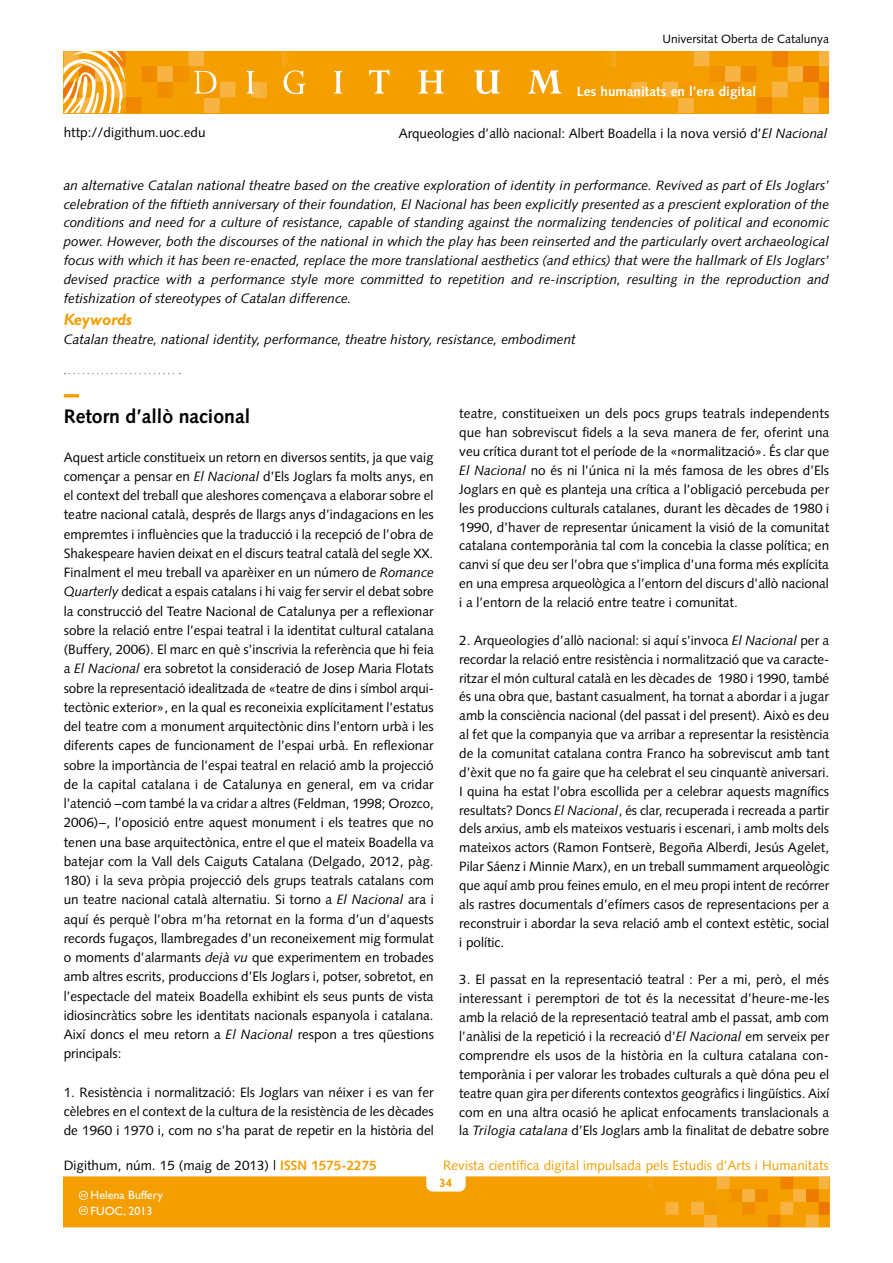
<style>
.page{position:relative;width:893px;height:1263px;background:#fff}
.page>*{position:absolute;margin:0;border:0;box-sizing:border-box;transform-origin:0 0}
.t1{font:700 19.5px "Syntax LT";color:#000}
.t2{font:italic 700 16.5px "Gill Sans";color:#f49e00}
.t3{font:13.5px/18.9px "Syntax LT";color:#000;text-align:justify}
.t4{font:italic 13.5px/18.8px "Syntax LT";color:#000;text-align:justify}
.t5{font:13.5px "Syntax LT";color:#f49e00}
.t6{font:700 13.5px "Syntax LT";color:#fff}
.t7{font:12px "Syntax LT";color:#000}
.t8{font:12px/15.8px "Gill Sans";color:#fff}
.t9{font:700 12px "Gill Sans";color:#f49e00}
.s1{font-style:italic}
.s2{font-weight:700;color:#f49e00}
</style>
<div class="page">
<div style="left:64px;top:51px;width:765px;height:62px;background:#f49e00"></div>
<hr style="left:267px;top:51px;width:1px;height:62px;background:#f7af35">
<hr style="left:630px;top:51px;width:1px;height:62px;background:#f7af35">
<hr style="left:616px;top:51px;width:2px;height:62px;background:#f6a81e">
<svg style="left:610px;top:51px;width:6px;height:15px"></svg>
<svg style="left:631px;top:51px;width:198px;height:62px"></svg>
<svg style="left:64px;top:51px;width:203px;height:62px"></svg>
<svg style="left:282px;top:51px;width:24px;height:43px"></svg>
<svg style="left:334px;top:71px;width:9px;height:23px"></svg>
<svg style="left:369px;top:70px;width:21px;height:24px"></svg>
<svg style="left:418px;top:70px;width:26px;height:24px"></svg>
<svg style="left:474px;top:70px;width:26px;height:24px"></svg>
<svg style="left:527px;top:70px;width:35px;height:24px"></svg>
<hr style="left:829px;top:1177px;width:1px;height:50px;background:#ec7405">
<svg style="left:64px;top:1177px;width:765px;height:50px;background:#f49f06"></svg>
<hr style="left:64px;top:394px;width:15px;height:3px;background:#f49e00">
<svg style="left:65px;top:373px;width:115px;height:1px"></svg>
<p class="t7" style="left:662px;top:32px;width:168px">Universitat Oberta de Catalunya</p>
<p class="t6" style="left:577px;top:84px;width:181px">Les humanitats en l’era digital</p>
<p class="t3" style="left:64px;top:122px;width:143px">http://digithum.uoc.edu</p>
<p class="t3" style="left:399px;top:124px;width:430px">Arqueologies d’allò nacional: Albert Boadella i la nova versió d’<span class="s1">El Nacional</span></p>
<p class="t4" style="left:64px;top:176px;width:767px">an alternative Catalan national theatre based on the creative exploration of identity in performance. Revived as part of Els Joglars’ celebration of the fiftieth anniversary of their foundation, El Nacional has been explicitly presented as a prescient exploration of the conditions and need for a culture of resistance, capable of standing against the normalizing tendencies of political and economic power. However, both the discourses of the national in which the play has been reinserted and the particularly overt archaeological focus with which it has been re-enacted, replace the more translational aesthetics (and ethics) that were the hallmark of Els Joglars’ devised practice with a performance style more committed to repetition and re-inscription, resulting in the reproduction and fetishization of stereotypes of Catalan difference.</p>
<p class="t2" style="left:64px;top:310px;width:70px">Keywords</p>
<p class="t4" style="left:64px;top:330px;width:513px">Catalan theatre, national identity, performance, theatre history, resistance, embodiment</p>
<p class="t1" style="left:64px;top:405px;width:188px">Retorn d’allò nacional</p>
<p class="t3" style="left:64px;top:447px;width:372px">Aquest article constitueix un retorn en diversos sentits, ja que vaig començar a pensar en <span class="s1">El Nacional</span> d’Els Joglars fa molts anys, en el context del treball que aleshores començava a elaborar sobre el teatre nacional català, després de llargs anys d’indagacions en les empremtes i influències que la traducció i la recepció de l’obra de Shakespeare havien deixat en el discurs teatral català del segle XX.<br>Finalment el meu treball va aparèixer en un número de <span class="s1">Romance Quarterly</span> dedicat a espais catalans i hi vaig fer servir el debat sobre la construcció del Teatre Nacional de Catalunya per a reflexionar sobre la relació entre l’espai teatral i la identitat cultural catalana (Buffery, 2006). El marc en què s’inscrivia la referència que hi feia a <span class="s1">El Nacional</span> era sobretot la consideració de Josep Maria Flotats sobre la representació idealitzada de «teatre de dins i símbol arqui&shy;tectònic exterior», en la qual es reconeixia explícitament l’estatus del teatre com a monument arquitectònic dins l’entorn urbà i les diferents capes de funcionament de l’espai urbà. En reflexionar sobre la importància de l’espai teatral en relació amb la projecció de la capital catalana i de Catalunya en general, em va cridar l’atenció −com també la va cridar a altres (Feldman, 1998; Orozco, 2006)−, l’oposició entre aquest monument i els teatres que no tenen una base arquitectònica, entre el que el mateix Boadella va batejar com la Vall dels Caiguts Catalana (Delgado, 2012, pàg.<br>180) i la seva pròpia projecció dels grups teatrals catalans com un teatre nacional català alternatiu. Si torno a <span class="s1">El Nacional</span> ara i aquí és perquè l’obra m’ha retornat en la forma d’un d’aquests records fugaços, llambregades d’un reconeixement mig formulat o moments d’alarmants <span class="s1">dejà vu</span> que experimentem en trobades amb altres escrits, produccions d’Els Joglars i, potser, sobretot, en l’espectacle del mateix Boadella exhibint els seus punts de vista idiosincràtics sobre les identitats nacionals espanyola i catalana.<br>Així doncs el meu retorn a <span class="s1">El Nacional</span> respon a tres qüestions principals:</p>
<p class="t3" style="left:64px;top:1083px;width:372px">1. Resistència i normalització: Els Joglars van néixer i es van fer cèlebres en el context de la cultura de la resistència de les dècades de 1960 i 1970 i, com no s’ha parat de repetir en la història del</p>
<p class="t3" style="left:459px;top:404px;width:372px">teatre, constitueixen un dels pocs grups teatrals independents que han sobreviscut fidels a la seva manera de fer, oferint una veu crítica durant tot el període de la «normalització». És clar que <span class="s1">El Nacional</span> no és ni l’única ni la més famosa de les obres d’Els Joglars en què es planteja una crítica a l’obligació percebuda per les produccions culturals catalanes, durant les dècades de 1980 i 1990, d’haver de representar únicament la visió de la comunitat catalana contemporània tal com la concebia la classe política; en canvi sí que deu ser l’obra que s’implica d’una forma més explícita en una empresa arqueològica a l’entorn del discurs d’allò nacional i a l’entorn de la relació entre teatre i comunitat.</p>
<p class="t3" style="left:459px;top:631px;width:372px">2. Arqueologies d’allò nacional: si aquí s’invoca <span class="s1">El Nacional</span> per a recordar la relació entre resistència i normalització que va caracte&shy;ritzar el món cultural català en les dècades de 1980 i 1990, també és una obra que, bastant casualment, ha tornat a abordar i a jugar amb la consciència nacional (del passat i del present). Això es deu al fet que la companyia que va arribar a representar la resistència de la comunitat catalana contra Franco ha sobreviscut amb tant d’èxit que no fa gaire que ha celebrat el seu cinquantè aniversari.<br>I quina ha estat l’obra escollida per a celebrar aquests magnífics resultats? Doncs <span class="s1">El Nacional</span>, és clar, recuperada i recreada a partir dels arxius, amb els mateixos vestuaris i escenari, i amb molts dels mateixos actors (Ramon Fontserè, Begoña Alberdi, Jesús Agelet, Pilar Sáenz i Minnie Marx), en un treball summament arqueològic que aquí amb prou feines emulo, en el meu propi intent de recórrer als rastres documentals d’efímers casos de representacions per a reconstruir i abordar la seva relació amb el context estètic, social i polític.</p>
<p class="t3" style="left:459px;top:970px;width:372px">3. El passat en la representació teatral : Per a mi, però, el més interessant i peremptori de tot és la necessitat d’heure-me-les amb la relació de la representació teatral amb el passat, amb com l’anàlisi de la repetició i la recreació d’<span class="s1">El Nacional</span> em serveix per comprendre els usos de la història en la cultura catalana con&shy;temporània i per valorar les trobades culturals a què dóna peu el teatre quan gira per diferents contextos geogràfics i lingüístics. Així com en una altra ocasió he aplicat enfocaments translacionals a la <span class="s1">Trilogia catalana</span> d’Els Joglars amb la finalitat de debatre sobre</p>
<p class="t3" style="left:64px;top:1156px;width:314px">Digithum, núm. 15 (maig de 2013) | <span class="s2">ISSN 1575-2275</span></p>
<p class="t5" style="left:443px;top:1157px;width:387px">Revista científica digital impulsada pels Estudis d’Arts i Humanitats</p>
<p class="t9" style="left:439px;top:1176px;width:15px">34</p>
<p class="t8" style="left:91px;top:1187px;width:74px">Helena Buffery<br>FUOC, 2013</p>
</div>
